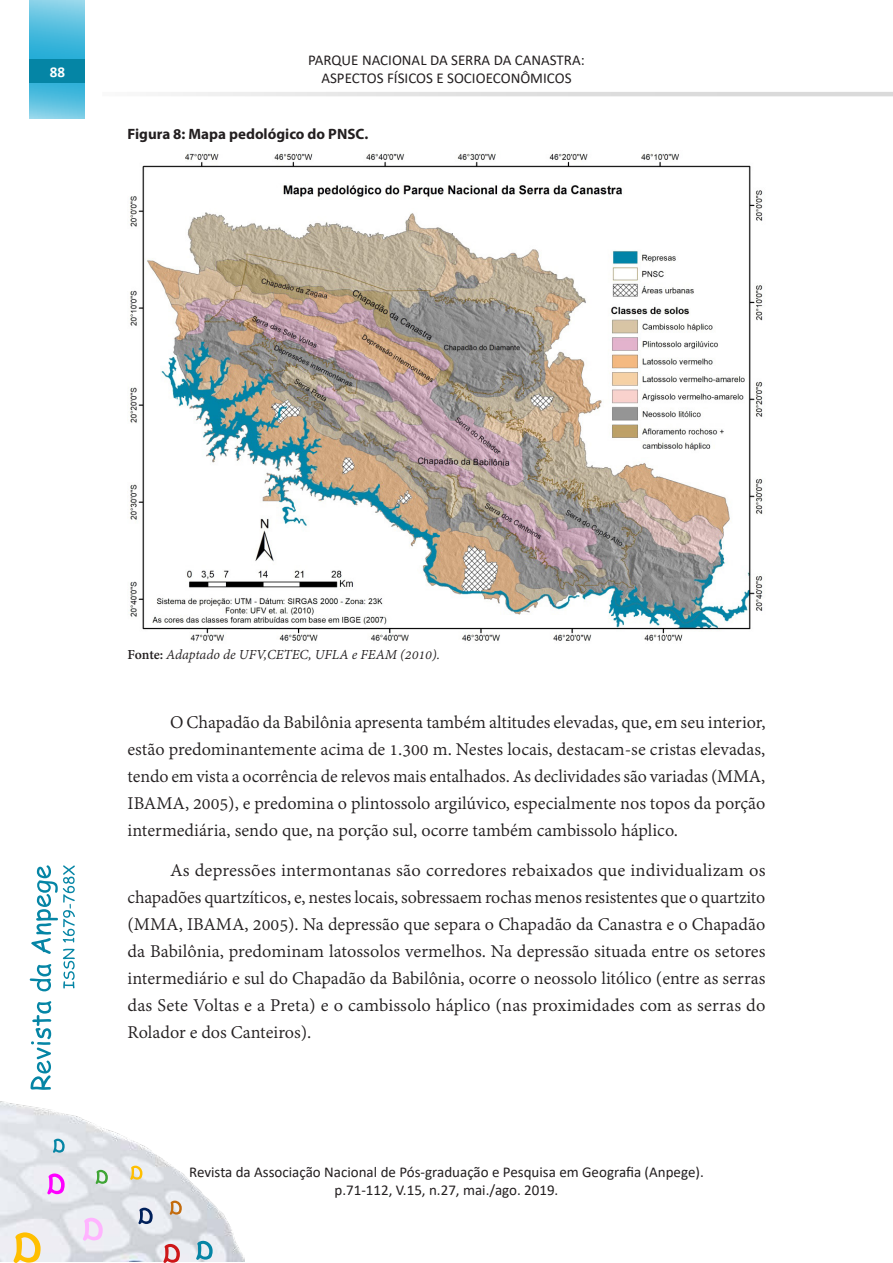
<style>
.page{position:relative;width:893px;height:1263px;background:#fff}
.page>*{position:absolute;margin:0;border:0;box-sizing:border-box;transform-origin:0 0}
.t1{font:19.5px/27px "Adobe Devanagari";color:#231f20;text-align:justify}
.t2{font:15px/18px "Calibri";color:#231f20;text-align:center}
.t3{font:italic 15px "Adobe Devanagari";color:#231f20}
.t4{font:700 15px "Myriad Pro";color:#231f20}
.t5{font:700 15px "Calibri";color:#fff}
.s1{font-weight:700;font-style:normal}
</style>
<div class="page">
<svg style="left:30px;top:865px;width:45px;height:225px"></svg>
<img style="left:0;top:1101px;width:244px;height:160px">
<svg style="left:130px;top:1166px;width:12px;height:14px"></svg>
<svg style="left:14px;top:1232px;width:27px;height:31px"></svg>
<svg style="left:196px;top:1241px;width:17px;height:19px"></svg>
<svg style="left:170px;top:1200px;width:12px;height:15px"></svg>
<svg style="left:53px;top:1139px;width:12px;height:14px"></svg>
<svg style="left:47px;top:1173px;width:18px;height:21px"></svg>
<svg style="left:163px;top:1244px;width:17px;height:19px"></svg>
<svg style="left:96px;top:1170px;width:12px;height:14px"></svg>
<svg style="left:138px;top:1208px;width:15px;height:16px"></svg>
<svg style="left:83px;top:1218px;width:20px;height:22px"></svg>
<svg style="left:158px;top:92px;width:735px;height:4px;background:#e1e1e1"></svg>
<svg style="left:30px;top:0;width:55px;height:119px;background:#57bfdf"></svg>
<div style="left:30px;top:59px;width:55px;height:24px;background:#0585a5"></div>
<img style="left:130px;top:153px;width:633px;height:488px">
<p class="t5" style="left:50px;top:61px;width:17px">88</p>
<p class="t2" style="left:308px;top:51px;width:278px">PARQUE NACIONAL DA SERRA DA CANASTRA:<br>ASPECTOS FÍSICOS E SOCIOECONÔMICOS</p>
<p class="t4" style="left:128px;top:124px;width:242px">Figura 8: Mapa pedológico do PNSC.</p>
<p class="t3" style="left:128px;top:646px;width:314px"><span class="s1">Fonte:</span> Adaptado de UFV,CETEC, UFLA e FEAM (2010).</p>
<p class="t1" style="left:128px;top:710px;width:639px;text-indent:43px">O Chapadão da Babilônia apresenta também altitudes elevadas, que, em seu interior, estão predominantemente acima de 1.300 m. Nestes locais, destacam-se cristas elevadas, tendo em vista a ocorrência de relevos mais entalhados. As declividades são variadas (MMA, IBAMA, 2005), e predomina o plintossolo argilúvico, especialmente nos topos da porção intermediária, sendo que, na porção sul, ocorre também cambissolo háplico.</p>
<p class="t1" style="left:128px;top:858px;width:639px;text-indent:43px">As depressões intermontanas são corredores rebaixados que individualizam os chapadões quartzíticos, e, nestes locais, sobressaem rochas menos resistentes que o quartzito (MMA, IBAMA, 2005). Na depressão que separa o Chapadão da Canastra e o Chapadão da Babilônia, predominam latossolos vermelhos. Na depressão situada entre os setores intermediário e sul do Chapadão da Babilônia, ocorre o neossolo litólico (entre as serras das Sete Voltas e a Preta) e o cambissolo háplico (nas proximidades com as serras do Rolador e dos Canteiros).</p>
<p class="t2" style="left:189px;top:1163px;width:516px">Revista da Associação Nacional de Pós-graduação e Pesquisa em Geografia (Anpege). p.71-112, V.15, n.27, mai./ago. 2019.</p>
</div>
